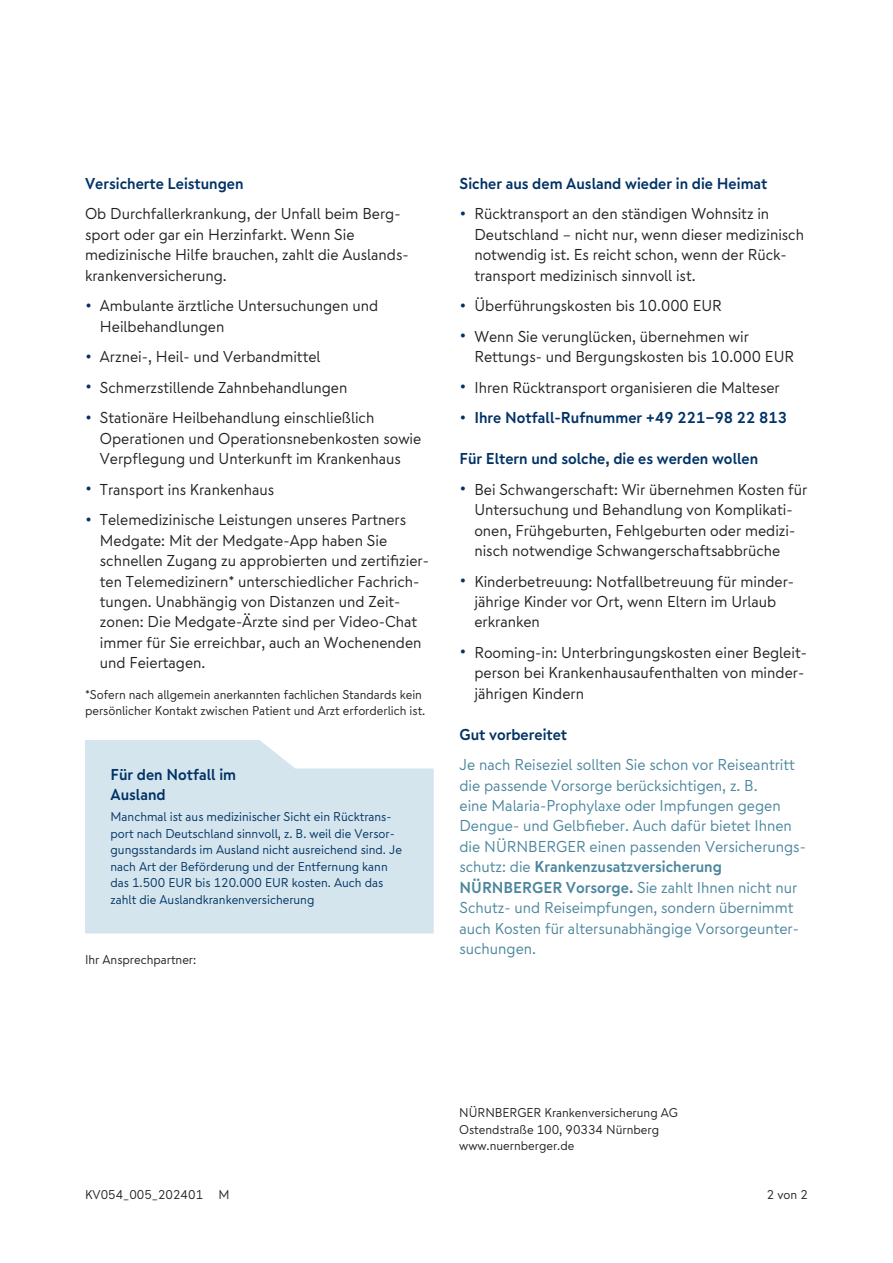
<style>
.page{position:relative;width:893px;height:1263px;background:#fff}
.page>*{position:absolute;margin:0;border:0;box-sizing:border-box;transform-origin:0 0}
.t1{font:15.75px/20.4px "Nuernberger Text";color:#231f20}
.t2{font:15.75px/20.4px "Nuernberger Text";color:#4b869d}
.t3{font:700 15.75px/20.4px "Nuernberger Text";color:#003265}
.t4{font:12.75px/16.5px "Nuernberger Text";color:#003265}
.t5{font:12.75px/16.5px "Nuernberger Text";color:#231f20}
.s1{font-size:18.9px;color:#003265}
.s2{font-weight:400;font-size:18.9px}
.s3{font-weight:700}
</style>
<div class="page">
<div style="left:85px;top:740px;width:349px;height:193px;background:#d5e5ed"></div>
<p class="t3" style="left:85px;top:173px;width:160px">Versicherte Leistungen</p>
<p class="t1" style="left:85px;top:203px;width:325px">Ob Durchfallerkrankung, der Unfall beim Berg&shy;sport oder gar ein Herzinfarkt. Wenn Sie medizinische Hilfe brauchen, zahlt die Auslands&shy;krankenversicherung.</p>
<p class="t1" style="left:100px;top:295px;width:280px;text-indent:-15px"><span class="s1">•</span> Ambulante ärztliche Untersuchungen und<br>Heilbehandlungen</p>
<p class="t1" style="left:85px;top:346px;width:237px"><span class="s1">•</span> Arznei-, Heil- und Verbandmittel</p>
<p class="t1" style="left:85px;top:377px;width:264px"><span class="s1">•</span> Schmerzstillende Zahnbehandlungen</p>
<p class="t1" style="left:100px;top:407px;width:323px;text-indent:-15px"><span class="s1">•</span> Stationäre Heilbehandlung einschließlich<br>Operationen und Operationsnebenkosten sowie<br>Verpflegung und Unterkunft im Krankenhaus</p>
<p class="t1" style="left:85px;top:479px;width:191px"><span class="s1">•</span> Transport ins Krankenhaus</p>
<p class="t1" style="left:100px;top:509px;width:331px;text-indent:-15px"><span class="s1">•</span> Telemedizinische Leistungen unseres Partners Medgate: Mit der Medgate-App haben Sie schnellen Zugang zu approbierten und zertifizier&shy;ten Telemedizinern* unterschiedlicher Fachrich&shy;tungen. Unabhängig von Distanzen und Zeit&shy;zonen: Die Medgate-Ärzte sind per Video-Chat immer für Sie erreichbar, auch an Wochenenden und Feiertagen.</p>
<p class="t5" style="left:85px;top:686px;width:342px">*Sofern nach allgemein anerkannten fachlichen Standards kein persönlicher Kontakt zwischen Patient und Arzt erforderlich ist.</p>
<p class="t3" style="left:111px;top:764px;width:127px">Für den Notfall im<br>Ausland</p>
<p class="t4" style="left:111px;top:808px;width:293px">Manchmal ist aus medizinischer Sicht ein Rücktrans&shy;port nach Deutschland sinnvoll, z. B. weil die Versor&shy;gungsstandards im Ausland nicht ausreichend sind. Je nach Art der Beförderung und der Entfernung kann das 1.500 EUR bis 120.000 EUR kosten. Auch das zahlt die Auslandkrankenversicherung</p>
<p class="t5" style="left:85px;top:951px;width:113px">Ihr Ansprechpartner:</p>
<p class="t3" style="left:459px;top:173px;width:309px">Sicher aus dem Ausland wieder in die Heimat</p>
<p class="t1" style="left:474px;top:203px;width:331px;text-indent:-15px"><span class="s1">•</span> Rücktransport an den ständigen Wohnsitz in Deutschland – nicht nur, wenn dieser medizinisch notwendig ist. Es reicht schon, wenn der Rück&shy;transport medizinisch sinnvoll ist.</p>
<p class="t1" style="left:459px;top:295px;width:264px"><span class="s1">•</span> Überführungskosten bis 10.000 EUR</p>
<p class="t1" style="left:474px;top:326px;width:321px;text-indent:-15px"><span class="s1">•</span> Wenn Sie verunglücken, übernehmen wir<br>Rettungs- und Bergungskosten bis 10.000 EUR</p>
<p class="t1" style="left:459px;top:377px;width:322px"><span class="s1">•</span> Ihren Rücktransport organisieren die Malteser</p>
<p class="t3" style="left:459px;top:407px;width:329px"><span class="s2">•</span> Ihre Notfall-Rufnummer +49 221-98 22 813</p>
<p class="t3" style="left:459px;top:448px;width:300px">Für Eltern und solche, die es werden wollen</p>
<p class="t1" style="left:474px;top:479px;width:334px;text-indent:-15px"><span class="s1">•</span> Bei Schwangerschaft: Wir übernehmen Kosten für Untersuchung und Behandlung von Komplikati&shy;onen, Frühgeburten, Fehlgeburten oder medizi&shy;nisch notwendige Schwangerschaftsabbrüche</p>
<p class="t1" style="left:474px;top:571px;width:321px;text-indent:-15px"><span class="s1">•</span> Kinderbetreuung: Notfallbetreuung für minder&shy;jährige Kinder vor Ort, wenn Eltern im Urlaub erkranken</p>
<p class="t1" style="left:474px;top:642px;width:334px;text-indent:-15px"><span class="s1">•</span> Rooming-in: Unterbringungskosten einer Begleit&shy;person bei Krankenhausaufenthalten von minder&shy;jährigen Kindern</p>
<p class="t3" style="left:459px;top:724px;width:109px">Gut vorbereitet</p>
<p class="t2" style="left:459px;top:754px;width:348px">Je nach Reiseziel sollten Sie schon vor Reiseantritt die passende Vorsorge berücksichtigen, z. B.<br>eine Malaria-Prophylaxe oder Impfungen gegen Dengue- und Gelbfieber. Auch dafür bietet Ihnen die NÜRNBERGER einen passenden Versicherungs&shy;schutz: die <span class="s3">Krankenzusatzversicherung NÜRNBERGER Vorsorge.</span> Sie zahlt Ihnen nicht nur Schutz- und Reiseimpfungen, sondern übernimmt auch Kosten für altersunabhängige Vorsorgeunter&shy;suchungen.</p>
<p class="t5" style="left:459px;top:1104px;width:220px">NÜRNBERGER Krankenversicherung AG<br>Ostendstraße 100, 90334 Nürnberg www.nuernberger.de</p>
<p class="t5" style="left:85px;top:1186px;width:146px">KV054_005_202401 M</p>
<p class="t5" style="left:767px;top:1186px;width:43px">2 von 2</p>
</div>
